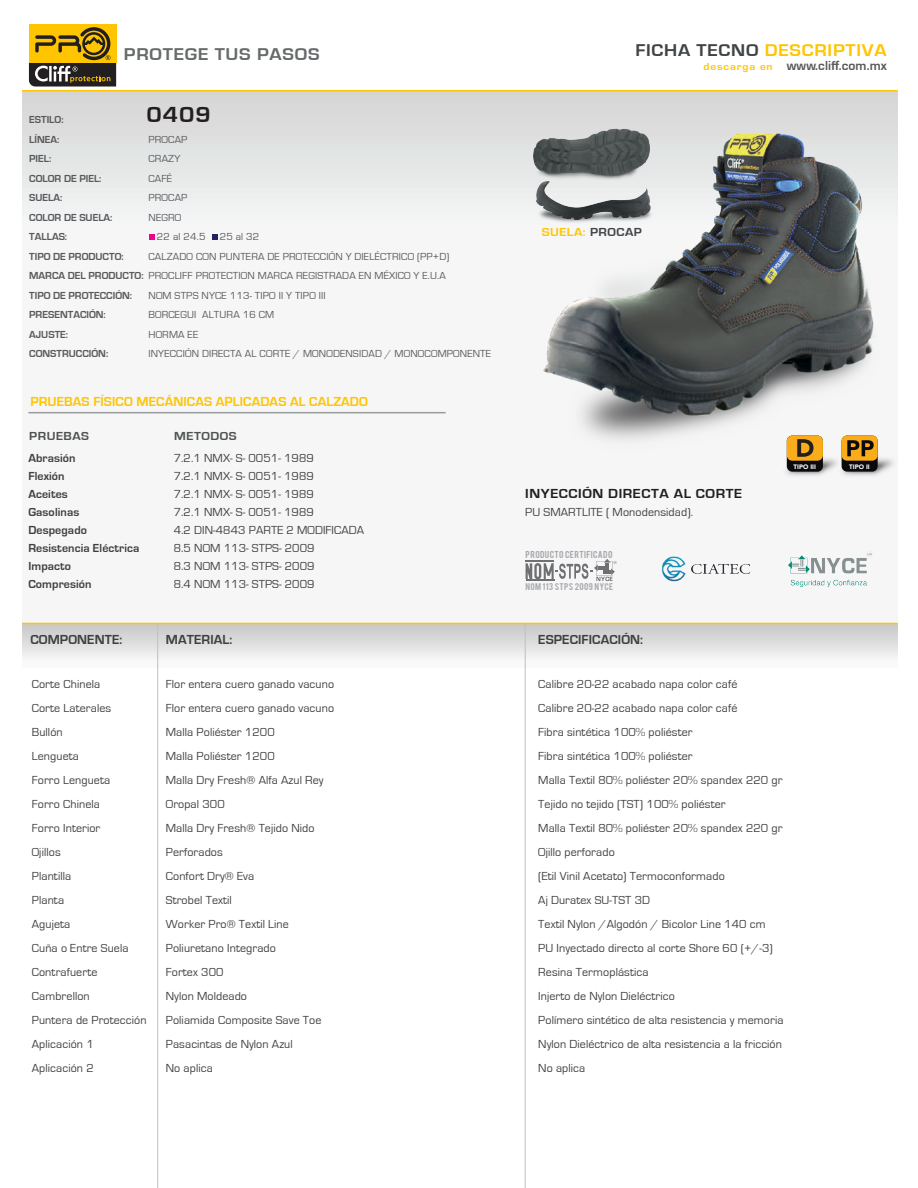
<style>
.page{position:relative;width:918px;height:1188px;background:#fff}
.page>*{position:absolute;margin:0;border:0;box-sizing:border-box;transform-origin:0 0}
.t1{font:700 22.5px "Eurostile";color:#231f20;scale:1.09 1}
.t2{font:700 17.55px "Eurostile";letter-spacing:.04em;color:#ffc500;scale:1.09 1}
.t3{font:700 17.55px "Eurostile";letter-spacing:.04em;color:#666a6b;scale:1.09 1}
.t4{font:700 13.5px "Eurostile";letter-spacing:.01em;color:#ffc500}
.t5{font:700 13.5px "Eurostile";letter-spacing:.01em;color:#3f3f40}
.t6{font:700 13.5px "Eurostile";letter-spacing:.01em;color:#58595b}
.t7{font:700 13.5px "Eurostile";letter-spacing:.04em;color:#231f20;scale:1.09 1}
.t8{font:12px/24px "Eurostile";letter-spacing:.01em;color:#3f3f40}
.t9{font:700 12px/18px "Eurostile";letter-spacing:.01em;color:#3f3f40}
.t10{font:700 12px "Eurostile";letter-spacing:.04em;color:#4e5152;scale:1.09 1}
.t11{font:700 12px "Eurostile";letter-spacing:.04em;color:#ffc500;scale:1.09 1}
.t12{font:10.5px/19.5px "Eurostile";letter-spacing:.02em;color:#58595b}
.t13{font:700 10.5px/19.5px "Eurostile";color:#58595b}
.t14{font:7.95px "Bebas";letter-spacing:.04em;color:#a8a9ad;scale:1.09 1}
.t15{font:7.65px "Bebas";letter-spacing:.04em;color:#a8a9ad;scale:1.09 1}
.t16{font:900 6.45px "Avenir LT Std";color:#fff}
.s1{color:#414446}
.s2{font-size:10.5px;color:#ffc500}
.s3{font-family:"Calibri"}
</style>
<div class="page">
<svg style="left:22px;top:91px;width:875px;height:532px"></svg>
<div style="left:22px;top:624px;width:875px;height:44px;background:linear-gradient(to bottom,#c7c7c8,#fdfdfd)"></div>
<hr style="left:157px;top:623px;width:1px;height:565px;background:#bec0c1">
<hr style="left:525px;top:623px;width:1px;height:565px;background:#bec0c1">
<div style="left:29px;top:24px;width:87px;height:38px;background:#ffc500"></div>
<svg style="left:29px;top:27px;width:87px;height:60px"></svg>
<img style="left:658px;top:555px;width:95px;height:27px">
<img style="left:781px;top:551px;width:100px;height:37px">
<svg style="left:526px;top:559px;width:91px;height:22px"></svg>
<hr style="left:22px;top:90px;width:875px;height:1px;background:#ffc500">
<svg style="left:149px;top:234px;width:6px;height:6px"></svg>
<svg style="left:212px;top:234px;width:6px;height:6px"></svg>
<hr style="left:28px;top:412px;width:418px;height:1px;background:#999c9d">
<hr style="left:22px;top:623px;width:875px;height:1px;background:#ffc500">
<img style="left:892px;top:457px;width:5px;height:69px">
<img style="left:733px;top:457px;width:159px;height:69px">
<img style="left:736px;top:457px;width:147px;height:69px">
<div style="left:787px;top:436px;width:36px;height:36px;background:#0b090c;border-radius:5px"></div>
<div style="left:787px;top:436px;width:36px;height:25px;background:#faad19;border-radius:5px"></div>
<img style="left:522px;top:105px;width:376px;height:352px">
<h2 class="t3" style="left:124px;top:44px;width:181px">PROTEGE TUS PASOS</h2>
<h2 class="t2" style="left:635px;top:41px;width:232px"><span class="s1">FICHA TECNO</span> DESCRIPTIVA</h2>
<p class="t6" style="left:704px;top:58px;width:185px"><span class="s2">descarga en</span> www.cli<span class="s3">ff</span>.com.mx</p>
<h1 class="t1" style="left:147px;top:102px;width:61px">0409</h1>
<p class="t13" style="left:29px;top:110px;width:116px">ESTILO:<br>LÍNEA:<br>PIEL:<br>COLOR DE PIEL:<br>SUELA:<br>COLOR DE SUELA:<br>TALLAS:<br>TIPO DE PRODUCTO:<br>MARCA DEL PRODUCTO:<br>TIPO DE PROTECCIÓN:<br>PRESENTACIÓN:<br>AJUSTE:<br>CONSTRUCCIÓN:</p>
<p class="t12" style="left:149px;top:130px;width:40px">PROCAP</p>
<p class="t12" style="left:149px;top:149px;width:33px">CRAZY</p>
<p class="t12" style="left:149px;top:169px;width:25px">CAFÉ</p>
<p class="t12" style="left:149px;top:188px;width:40px">PROCAP</p>
<p class="t12" style="left:149px;top:208px;width:34px">NEGRO</p>
<p class="t12" style="left:157px;top:227px;width:50px">22 al 24.5</p>
<p class="t12" style="left:149px;top:227px;width:344px;text-indent:71px">25 al 32<br>CALZADO CON PUNTERA DE PROTECCIÓN Y DIELÉCTRICO (PP+D)<br>PROCLIFF PROTECTION MARCA REGISTRADA EN MÉXICO Y E.U.A<br>NOM STPS NYCE 113- TIPO II Y TIPO III<br>BORCEGUI ALTURA 16 CM<br>HORMA EE<br>INYECCIÓN DIRECTA AL CORTE / MONODENSIDAD / MONOCOMPONENTE</p>
<p class="t4" style="left:30px;top:394px;width:339px">PRUEBAS FÍSICO MECÁNICAS APLICADAS AL CALZADO</p>
<p class="t10" style="left:29px;top:430px;width:56px">PRUEBAS</p>
<p class="t10" style="left:174px;top:430px;width:59px">METODOS</p>
<p class="t9" style="left:28px;top:449px;width:113px">Abrasión<br>Flexión<br>Aceites<br>Gasolinas<br>Despegado<br>Resistencia Eléctrica<br>Impacto<br>Compresión</p>
<p class="t8" style="left:174px;top:449px;width:192px;line-height:18px">7.2.1 NMX- S- 0051- 1989<br>7.2.1 NMX- S- 0051- 1989<br>7.2.1 NMX- S- 0051- 1989<br>7.2.1 NMX- S- 0051- 1989<br>4.2 DIN-4843 PARTE 2 MODIFICADA<br>8.5 NOM 113- STPS- 2009<br>8.3 NOM 113- STPS- 2009<br>8.4 NOM 113- STPS- 2009</p>
<p class="t11" style="left:542px;top:226px;width:93px">SUELA: <span class="s1">PROCAP</span></p>
<p class="t7" style="left:525px;top:486px;width:201px">INYECCIÓN DIRECTA AL CORTE</p>
<p class="t8" style="left:525px;top:500px;width:169px">PU SMARTLITE ( Monodensidad).</p>
<p class="t14" style="left:526px;top:548px;width:81px">PRODUCTO CERTIFICADO</p>
<p class="t15" style="left:526px;top:581px;width:82px">NOM 113 STPS 2009 NYCE</p>
<p class="t16" style="left:794px;top:462px;width:24px">TIPO III</p>
<p class="t16" style="left:849px;top:462px;width:22px">TIPO II</p>
<p class="t5" style="left:30px;top:632px;width:94px">COMPONENTE:</p>
<p class="t5" style="left:166px;top:632px;width:68px">MATERIAL:</p>
<p class="t5" style="left:538px;top:632px;width:106px">ESPECIFICACIÓN:</p>
<p class="t8" style="left:32px;top:673px;width:116px">Corte Chinela<br>Corte Laterales<br>Bullón<br>Lengueta<br>Forro Lengueta<br>Forro Chinela<br>Forro Interior<br>Ojillos<br>Plantilla<br>Planta<br>Agujeta<br>Cuña o Entre Suela<br>Contrafuerte<br>Cambrellon<br>Puntera de Protección<br>Aplicación 1<br>Aplicación 2</p>
<p class="t8" style="left:166px;top:673px;width:170px">Flor entera cuero ganado vacuno<br>Flor entera cuero ganado vacuno<br>Malla Poliéster 1200<br>Malla Poliéster 1200<br>Malla Dry Fresh® Alfa Azul Rey<br>Oropal 300<br>Malla Dry Fresh® Tejido Nido<br>Perforados<br>Confort Dry® Eva<br>Strobel Textil<br>Worker Pro® Textil Line<br>Poliuretano Integrado<br>Fortex 300<br>Nylon Moldeado<br>Poliamida Composite Save Toe<br>Pasacintas de Nylon Azul<br>No aplica</p>
<p class="t8" style="left:538px;top:673px;width:247px">Calibre 20-22 acabado napa color café<br>Calibre 20-22 acabado napa color café<br>Fibra sintética 100% poliéster<br>Fibra sintética 100% poliéster<br>Malla Textil 80% poliéster 20% spandex 220 gr Tejido no tejido (TST) 100% poliéster<br>Malla Textil 80% poliéster 20% spandex 220 gr Ojillo perforado<br>(Etil Vinil Acetato) Termoconformado<br>Aj Duratex SU-TST 3D<br>Textil Nylon /Algodón / Bicolor Line 140 cm PU Inyectado directo al corte Shore 60 (+/-3)<br>Resina Termoplástica<br>Injerto de Nylon Dieléctrico<br>Polímero sintético de alta resistencia y memoria Nylon Dieléctrico de alta resistencia a la fricción No aplica</p>
</div>
